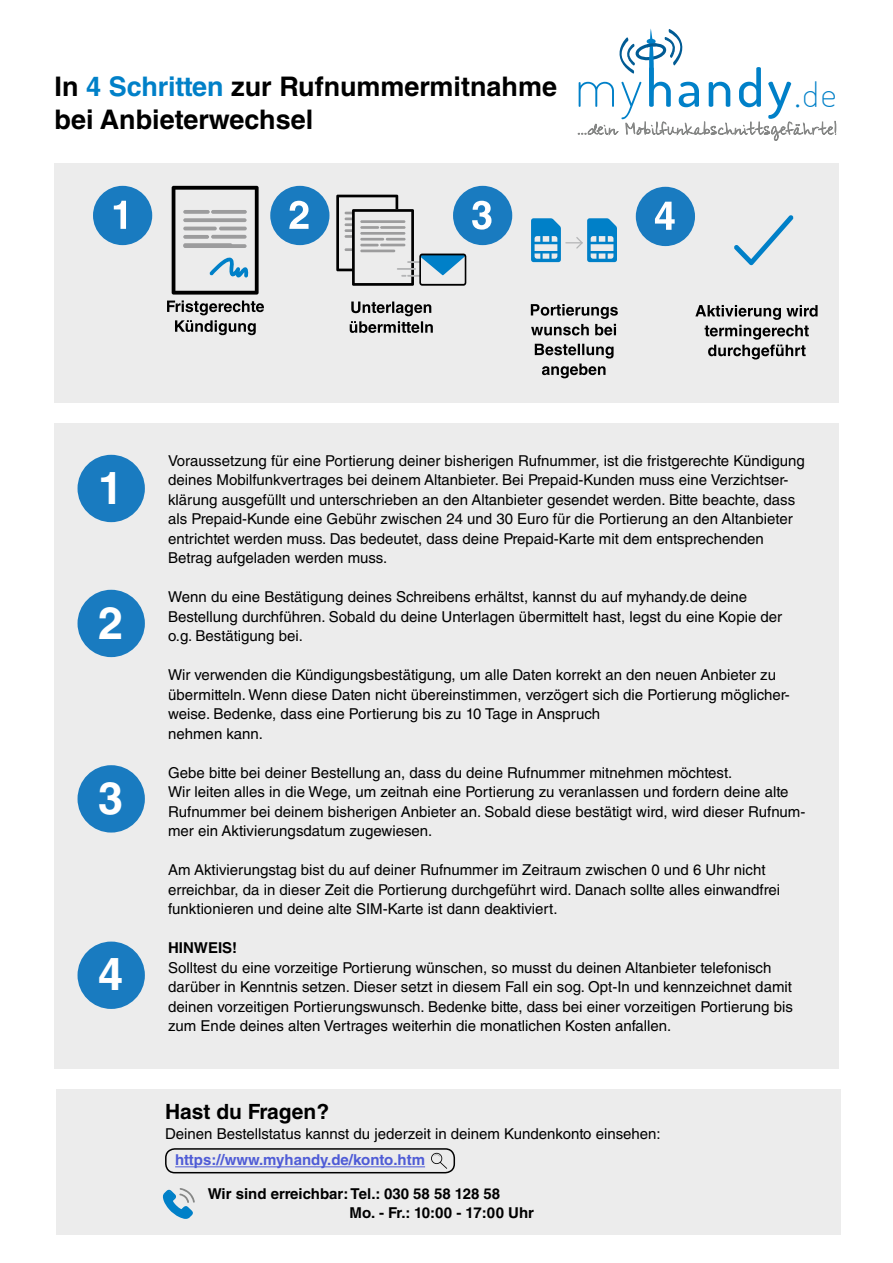
<style>
.page{position:relative;width:893px;height:1263px;background:#fff}
.page>*{position:absolute;margin:0;border:0;box-sizing:border-box;transform-origin:0 0}
.t1{font:500 52.35px "Dosis";letter-spacing:.06em;color:#0080c8;scale:1.06 1}
.t2{font:700 45px "Helvetica LT Std";color:#fff}
.t3{font:700 27px "Helvetica LT Std";color:#000}
.t4{font:700 21px "Helvetica LT Std";color:#000}
.t5{font:15px/19.5px "Helvetica LT Std";color:#000}
.t6{font:700 15px "Helvetica LT Std";color:#000}
.t7{font:700 15px "Helvetica LT Std";color:#4f5cd6}
.s1{color:#0080c8}
.s2{font-weight:200}
.s3{font-size:27.9px}
.s4{font-weight:200;font-size:33px}
</style>
<div class="page">
<svg style="left:578px;top:124px;width:40px;height:11px"></svg>
<svg style="left:626px;top:121px;width:210px;height:20px"></svg>
<svg style="left:619px;top:28px;width:64px;height:77px"></svg>
<div style="left:55px;top:423px;width:784px;height:646px;background:#ececec"></div>
<div style="left:78px;top:455px;width:67px;height:67px;background:#197bc0;border-radius:50%"></div>
<div style="left:78px;top:765px;width:67px;height:67px;background:#197bc0;border-radius:50%"></div>
<div style="left:78px;top:941px;width:67px;height:68px;background:#197bc0;border-radius:50%"></div>
<div style="left:78px;top:590px;width:67px;height:67px;background:#197bc0;border-radius:50%"></div>
<div style="left:55px;top:164px;width:784px;height:239px;background:#ececec"></div>
<div style="left:93px;top:186px;width:59px;height:59px;background:#197bc0;border-radius:50%"></div>
<svg style="left:114px;top:201px;width:12px;height:28px"></svg>
<svg style="left:167px;top:186px;width:97px;height:149px"></svg>
<div style="left:453px;top:186px;width:59px;height:59px;background:#197bc0;border-radius:50%"></div>
<svg style="left:472px;top:201px;width:19px;height:29px"></svg>
<svg style="left:535px;top:344px;width:79px;height:34px"></svg>
<svg style="left:531px;top:304px;width:87px;height:31px"></svg>
<div style="left:636px;top:187px;width:59px;height:59px;background:#197bc0;border-radius:50%"></div>
<svg style="left:655px;top:202px;width:20px;height:28px"></svg>
<svg style="left:695px;top:305px;width:122px;height:54px"></svg>
<div style="left:270px;top:186px;width:59px;height:59px;background:#197bc0;border-radius:50%"></div>
<svg style="left:289px;top:201px;width:20px;height:28px"></svg>
<svg style="left:350px;top:301px;width:83px;height:32px"></svg>
<svg style="left:531px;top:218px;width:86px;height:44px"></svg>
<svg style="left:734px;top:215px;width:60px;height:50px"></svg>
<svg style="left:336px;top:195px;width:130px;height:91px"></svg>
<div style="left:57px;top:1089px;width:784px;height:146px;background:#ececec"></div>
<svg style="left:431px;top:1153px;width:16px;height:16px"></svg>
<div style="left:165px;top:1148px;width:290px;height:25px;border:2px solid #000;border-radius:9px"></div>
<hr style="left:175px;top:1166px;width:250px;height:1px;background:#4f5cd6">
<svg style="left:163px;top:1188px;width:32px;height:31px"></svg>
<p class="t3" style="left:55px;top:70px;width:504px">In <span class="s1">4 Schritten</span> zur Rufnummermitnahme</p>
<p class="t3" style="left:55px;top:103px;width:260px">bei Anbieterwechsel</p>
<p class="t1" style="left:575px;top:53px;width:248px"><span class="s2">my</span>handy<span class="s3">.</span><span class="s4">de</span></p>
<p class="t2" style="left:98px;top:460px;width:27px">1</p>
<p class="t2" style="left:98px;top:595px;width:27px">2</p>
<p class="t2" style="left:98px;top:771px;width:27px">3</p>
<p class="t2" style="left:98px;top:947px;width:27px">4</p>
<p class="t5" style="left:168px;top:450px;width:638px">Voraussetzung für eine Portierung deiner bisherigen Rufnummer, ist die fristgerechte Kündigung deines Mobilfunkvertrages bei deinem Altanbieter. Bei Prepaid-Kunden muss eine Verzichtser&shy;klärung ausgefüllt und unterschrieben an den Altanbieter gesendet werden. Bitte beachte, dass als Prepaid-Kunde eine Gebühr zwischen 24 und 30 Euro für die Portierung an den Altanbieter entrichtet werden muss. Das bedeutet, dass deine Prepaid-Karte mit dem entsprechenden</p>
<p class="t5" style="left:168px;top:548px;width:221px">Betrag aufgeladen werden muss.</p>
<p class="t5" style="left:168px;top:587px;width:581px">Wenn du eine Bestätigung deines Schreibens erhältst, kannst du auf myhandy.de deine</p>
<p class="t5" style="left:168px;top:606px;width:615px">Bestellung durchführen. Sobald du deine Unterlagen übermittelt hast, legst du eine Kopie der o.g. Bestätigung bei.</p>
<p class="t5" style="left:168px;top:665px;width:623px">Wir verwenden die Kündigungsbestätigung, um alle Daten korrekt an den neuen Anbieter zu übermitteln. Wenn diese Daten nicht übereinstimmen, verzögert sich die Portierung möglicher&shy;weise. Bedenke, dass eine Portierung bis zu 10 Tage in Anspruch</p>
<p class="t5" style="left:168px;top:723px;width:96px">nehmen kann.</p>
<p class="t5" style="left:168px;top:762px;width:566px">Gebe bitte bei deiner Bestellung an, dass du deine Rufnummer mitnehmen möchtest.</p>
<p class="t5" style="left:168px;top:782px;width:639px">Wir leiten alles in die Wege, um zeitnah eine Portierung zu veranlassen und fordern deine alte<br>Rufnummer bei deinem bisherigen Anbieter an. Sobald diese bestätigt wird, wird dieser Rufnum&shy;mer ein Aktivierungsdatum zugewiesen.</p>
<p class="t5" style="left:168px;top:860px;width:613px">Am Aktivierungstag bist du auf deiner Rufnummer im Zeitraum zwischen 0 und 6 Uhr nicht erreichbar, da in dieser Zeit die Portierung durchgeführt wird. Danach sollte alles einwandfrei funktionieren und deine alte SIM-Karte ist dann deaktiviert.</p>
<p class="t6" style="left:168px;top:939px;width:71px">HINWEIS!</p>
<p class="t5" style="left:168px;top:957px;width:626px">Solltest du eine vorzeitige Portierung wünschen, so musst du deinen Altanbieter telefonisch darüber in Kenntnis setzen. Dieser setzt in diesem Fall ein sog. Opt-In und kennzeichnet damit deinen vorzeitigen Portierungswunsch. Bedenke bitte, dass bei einer vorzeitigen Portierung bis zum Ende deines alten Vertrages weiterhin die monatlichen Kosten anfallen.</p>
<p class="t4" style="left:165px;top:1099px;width:166px">Hast du Fragen?</p>
<p class="t5" style="left:165px;top:1123px;width:497px">Deinen Bestellstatus kannst du jederzeit in deinem Kundenkonto einsehen:</p>
<p class="t7" style="left:175px;top:1151px;width:251px">https://www.myhandy.de/konto.htm</p>
<p class="t6" style="left:208px;top:1184px;width:294px">Wir sind erreichbar: Tel.: 030 58 58 128 58</p>
<p class="t6" style="left:350px;top:1204px;width:186px">Mo. - Fr.: 10:00 - 17:00 Uhr</p>
</div>
